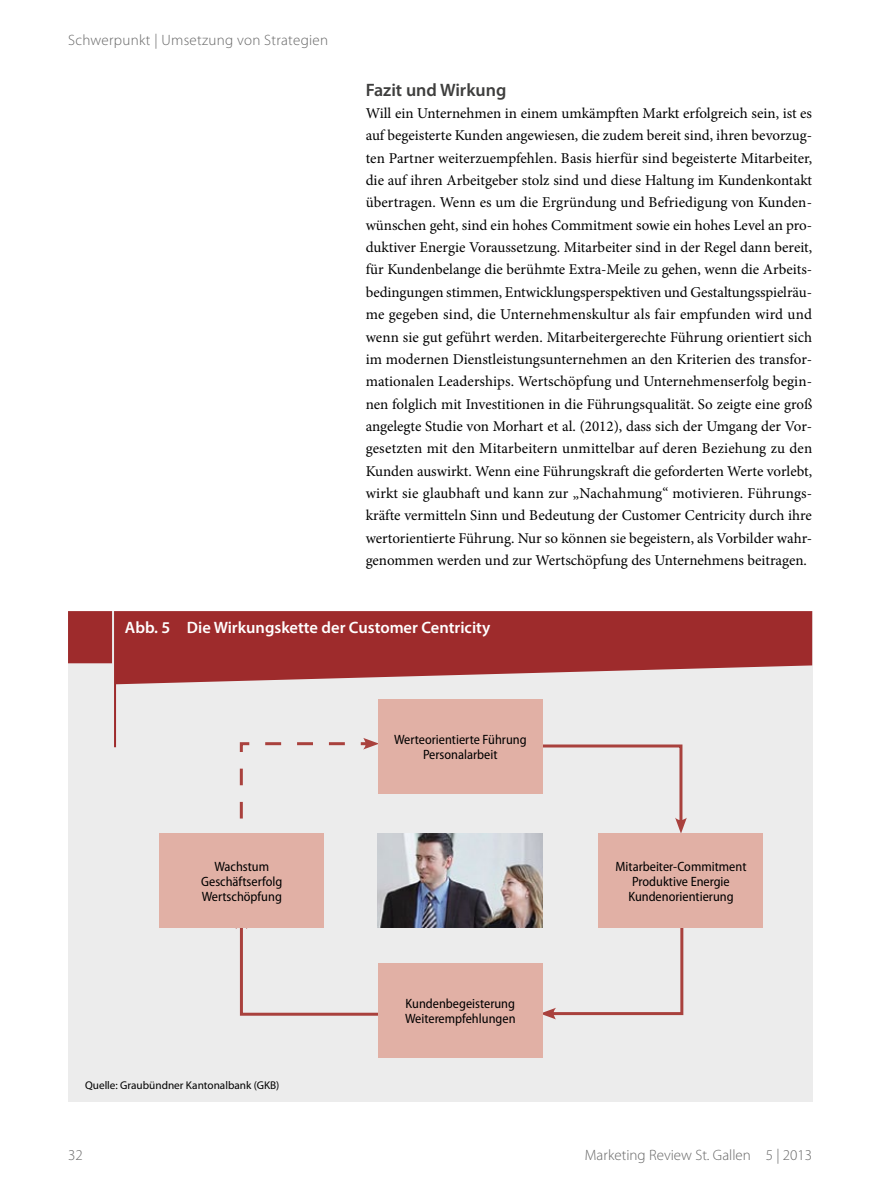
<style>
.page{position:relative;width:893px;height:1187px;background:#fff}
.page>*{position:absolute;margin:0;border:0;box-sizing:border-box;transform-origin:0 0}
.Zwischenüberschrift{font:600 18px "Myriad Pro";color:#3e3e3d}
.Titel{font:600 16.5px "Myriad Pro";color:#fff}
.Grundtext{font:15px/22.4px "Minion Pro";color:#000}
.t1{font:300 15px "Myriad Pro";letter-spacing:.015em;color:#676767}
.Grundtext-2{font:semi-condensed 13.5px "Myriad Pro";color:#000}
.Quelle{font:11.25px "Myriad Pro";color:#000}
</style>
<div class="page">
<div style="left:68px;top:611px;width:744px;height:490px;background:#ececec"></div>
<svg style="left:68px;top:611px;width:744px;height:136px;fill:#9e2b2c"></svg>
<svg style="left:535px;top:743px;width:152px;height:90px"></svg>
<svg style="left:238px;top:737px;width:141px;height:142px"></svg>
<svg style="left:236px;top:913px;width:151px;height:103px"></svg>
<svg style="left:540px;top:850px;width:145px;height:169px"></svg>
<div style="left:378px;top:699px;width:165px;height:94px;background:#e1b0a5"></div>
<div style="left:599px;top:833px;width:164px;height:94px;background:#e1b0a5"></div>
<div style="left:378px;top:962px;width:165px;height:95px;background:#e1b0a5"></div>
<img style="left:378px;top:833px;width:165px;height:94px">
<div style="left:159px;top:833px;width:165px;height:94px;background:#e1b0a5"></div>
<p class="t1" style="left:68px;top:32px;width:262px">Schwerpunkt | Umsetzung von Strategien</p>
<p class="Zwischenüberschrift" style="left:366px;top:78px;width:142px">Fazit und Wirkung</p>
<p class="Grundtext" style="left:366px;top:102px;width:448px">Will ein Unternehmen in einem umkämpften Markt erfolgreich sein, ist es auf begeisterte Kunden angewiesen, die zudem bereit sind, ihren bevorzug&shy;ten Partner weiterzuempfehlen. Basis hierfür sind begeisterte Mitarbeiter, die auf ihren Arbeitgeber stolz sind und diese Haltung im Kundenkontakt übertragen. Wenn es um die Ergründung und Befriedigung von Kunden&shy;wünschen geht, sind ein hohes Commitment sowie ein hohes Level an pro&shy;duktiver Energie Voraussetzung. Mitarbeiter sind in der Regel dann bereit, für Kundenbelange die berühmte Extra-Meile zu gehen, wenn die Arbeits&shy;bedingungen stimmen, Entwicklungsperspektiven und Gestaltungsspielräu&shy;me gegeben sind, die Unternehmenskultur als fair empfunden wird und wenn sie gut geführt werden. Mitarbeitergerechte Führung orientiert sich im modernen Dienstleistungsunternehmen an den Kriterien des transfor&shy;mationalen Leaderships. Wertschöpfung und Unternehmenserfolg begin&shy;nen folglich mit Investitionen in die Führungsqualität. So zeigte eine groß angelegte Studie von Morhart et al. (2012), dass sich der Umgang der Vor&shy;gesetzten mit den Mitarbeitern unmittelbar auf deren Beziehung zu den Kunden auswirkt. Wenn eine Führungskraft die geforderten Werte vorlebt, wirkt sie glaubhaft und kann zur „Nachahmung“ motivieren. Führungs&shy;kräfte vermitteln Sinn und Bedeutung der Customer Centricity durch ihre wertorientierte Führung. Nur so können sie begeistern, als Vorbilder wahr&shy;genommen werden und zur Wertschöpfung des Unternehmens beitragen.</p>
<p class="Titel" style="left:125px;top:617px;width:367px">Abb. 5 Die Wirkungskette der Customer Centricity</p>
<p class="Grundtext-2" style="left:214px;top:859px;width:56px">Wachstum</p>
<p class="Grundtext-2" style="left:201px;top:874px;width:83px">Geschäftserfolg</p>
<p class="Grundtext-2" style="left:202px;top:888px;width:82px">Wertschöpfung</p>
<p class="Quelle" style="left:85px;top:1078px;width:196px">Quelle: Graubündner Kantonalbank (GKB)</p>
<p class="Grundtext-2" style="left:394px;top:732px;width:134px">Werteorientierte Führung</p>
<p class="Grundtext-2" style="left:423px;top:747px;width:76px">Personalarbeit</p>
<p class="Grundtext-2" style="left:406px;top:995px;width:111px">Kundenbegeisterung</p>
<p class="Grundtext-2" style="left:405px;top:1010px;width:112px">Weiterempfehlungen</p>
<p class="Grundtext-2" style="left:615px;top:859px;width:133px">Mitarbeiter-Commitment</p>
<p class="Grundtext-2" style="left:632px;top:874px;width:99px">Produktive Energie</p>
<p class="Grundtext-2" style="left:628px;top:888px;width:107px">Kundenorientierung</p>
<p class="t1" style="left:68px;top:1146px;width:16px">32</p>
<p class="t1" style="left:585px;top:1146px;width:229px">Marketing Review St. Gallen 5 | 2013</p>
</div>
